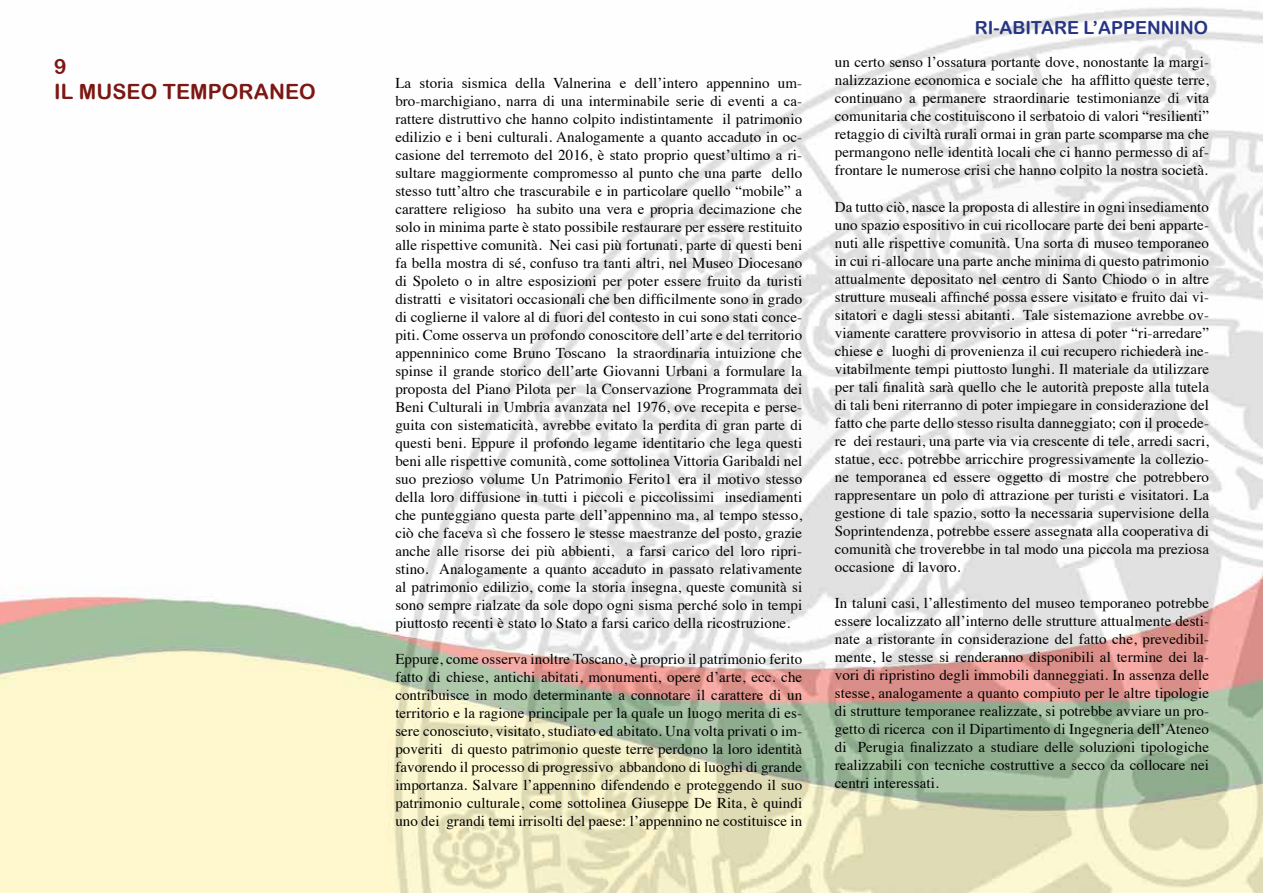
<style>
.page{position:relative;width:1263px;height:893px;background:#fff}
.page>*{position:absolute;margin:0;border:0;box-sizing:border-box;transform-origin:0 0}
.t1{font:21px/25.2px "Arial Rounded MT Bold";letter-spacing:.005em;color:#7c1713}
.t2{font:18px "Arial Rounded MT Bold";color:#283583}
.t3{font:15px/18px "Times";letter-spacing:.005em;color:#000;text-align:justify}
</style>
<div class="page">
<img style="left:0;top:7px;width:1263px;height:886px">
<h1 class="t1" style="left:54px;top:53px;width:263px">9<br>IL MUSEO TEMPORANEO</h1>
<p class="t3" style="left:395px;top:72px;width:408px">La storia sismica della Valnerina e dell’intero appennino um&shy;bro-marchigiano, narra di una interminabile serie di eventi a ca&shy;rattere distruttivo che hanno colpito indistintamente il patrimonio edilizio e i beni culturali. Analogamente a quanto accaduto in oc&shy;casione del terremoto del 2016, è stato proprio quest’ultimo a ri&shy;sultare maggiormente compromesso al punto che una parte dello stesso tutt’altro che trascurabile e in particolare quello “mobile” a carattere religioso ha subito una vera e propria decimazione che solo in minima parte è stato possibile restaurare per essere restituito alle rispettive comunità. Nei casi più fortunati, parte di questi beni fa bella mostra di sé, confuso tra tanti altri, nel Museo Diocesano di Spoleto o in altre esposizioni per poter essere fruito da turisti distratti e visitatori occasionali che ben difficilmente sono in grado di coglierne il valore al di fuori del contesto in cui sono stati conce&shy;piti. Come osserva un profondo conoscitore dell’arte e del territorio appenninico come Bruno Toscano la straordinaria intuizione che spinse il grande storico dell’arte Giovanni Urbani a formulare la proposta del Piano Pilota per la Conservazione Programmata dei Beni Culturali in Umbria avanzata nel 1976, ove recepita e perse&shy;guita con sistematicità, avrebbe evitato la perdita di gran parte di questi beni. Eppure il profondo legame identitario che lega questi beni alle rispettive comunità, come sottolinea Vittoria Garibaldi nel suo prezioso volume Un Patrimonio Ferito1 era il motivo stesso della loro diffusione in tutti i piccoli e piccolissimi insediamenti che punteggiano questa parte dell’appennino ma, al tempo stesso, ciò che faceva sì che fossero le stesse maestranze del posto, grazie anche alle risorse dei più abbienti, a farsi carico del loro ripri&shy;stino. Analogamente a quanto accaduto in passato relativamente al patrimonio edilizio, come la storia insegna, queste comunità si sono sempre rialzate da sole dopo ogni sisma perché solo in tempi piuttosto recenti è stato lo Stato a farsi carico della ricostruzione.</p>
<p class="t3" style="left:395px;top:648px;width:408px">Eppure, come osserva inoltre Toscano, è proprio il patrimonio ferito fatto di chiese, antichi abitati, monumenti, opere d’arte, ecc. che contribuisce in modo determinante a connotare il carattere di un territorio e la ragione principale per la quale un luogo merita di es&shy;sere conosciuto, visitato, studiato ed abitato. Una volta privati o im&shy;poveriti di questo patrimonio queste terre perdono la loro identità favorendo il processo di progressivo abbandono di luoghi di grande importanza. Salvare l’appennino difendendo e proteggendo il suo patrimonio culturale, come sottolinea Giuseppe De Rita, è quindi uno dei grandi temi irrisolti del paese: l’appennino ne costituisce in</p>
<p class="t2" style="left:975px;top:17px;width:235px">RI-ABITARE L’APPENNINO</p>
<p class="t3" style="left:835px;top:52px;width:376px">un certo senso l’ossatura portante dove, nonostante la margi&shy;nalizzazione economica e sociale che ha afflitto queste terre, continuano a permanere straordinarie testimonianze di vita comunitaria che costituiscono il serbatoio di valori “resilienti” retaggio di civiltà rurali ormai in gran parte scomparse ma che permangono nelle identità locali che ci hanno permesso di af&shy;frontare le numerose crisi che hanno colpito la nostra società.</p>
<p class="t3" style="left:835px;top:196px;width:376px">Da tutto ciò, nasce la proposta di allestire in ogni insediamento uno spazio espositivo in cui ricollocare parte dei beni apparte&shy;nuti alle rispettive comunità. Una sorta di museo temporaneo in cui ri-allocare una parte anche minima di questo patrimonio attualmente depositato nel centro di Santo Chiodo o in altre strutture museali affinché possa essere visitato e fruito dai vi&shy;sitatori e dagli stessi abitanti. Tale sistemazione avrebbe ov&shy;viamente carattere provvisorio in attesa di poter “ri-arredare” chiese e luoghi di provenienza il cui recupero richiederà ine&shy;vitabilmente tempi piuttosto lunghi. Il materiale da utilizzare per tali finalità sarà quello che le autorità preposte alla tutela di tali beni riterranno di poter impiegare in considerazione del fatto che parte dello stesso risulta danneggiato; con il procede&shy;re dei restauri, una parte via via crescente di tele, arredi sacri, statue, ecc. potrebbe arricchire progressivamente la collezio&shy;ne temporanea ed essere oggetto di mostre che potrebbero rappresentare un polo di attrazione per turisti e visitatori. La gestione di tale spazio, sotto la necessaria supervisione della Soprintendenza, potrebbe essere assegnata alla cooperativa di comunità che troverebbe in tal modo una piccola ma preziosa occasione di lavoro.</p>
<p class="t3" style="left:835px;top:592px;width:376px">In taluni casi, l’allestimento del museo temporaneo potrebbe essere localizzato all’interno delle strutture attualmente desti&shy;nate a ristorante in considerazione del fatto che, prevedibil&shy;mente, le stesse si renderanno disponibili al termine dei la&shy;vori di ripristino degli immobili danneggiati. In assenza delle stesse, analogamente a quanto compiuto per le altre tipologie di strutture temporanee realizzate, si potrebbe avviare un pro&shy;getto di ricerca con il Dipartimento di Ingegneria dell’Ateneo di Perugia finalizzato a studiare delle soluzioni tipologiche realizzabili con tecniche costruttive a secco da collocare nei centri interessati.</p>
</div>
